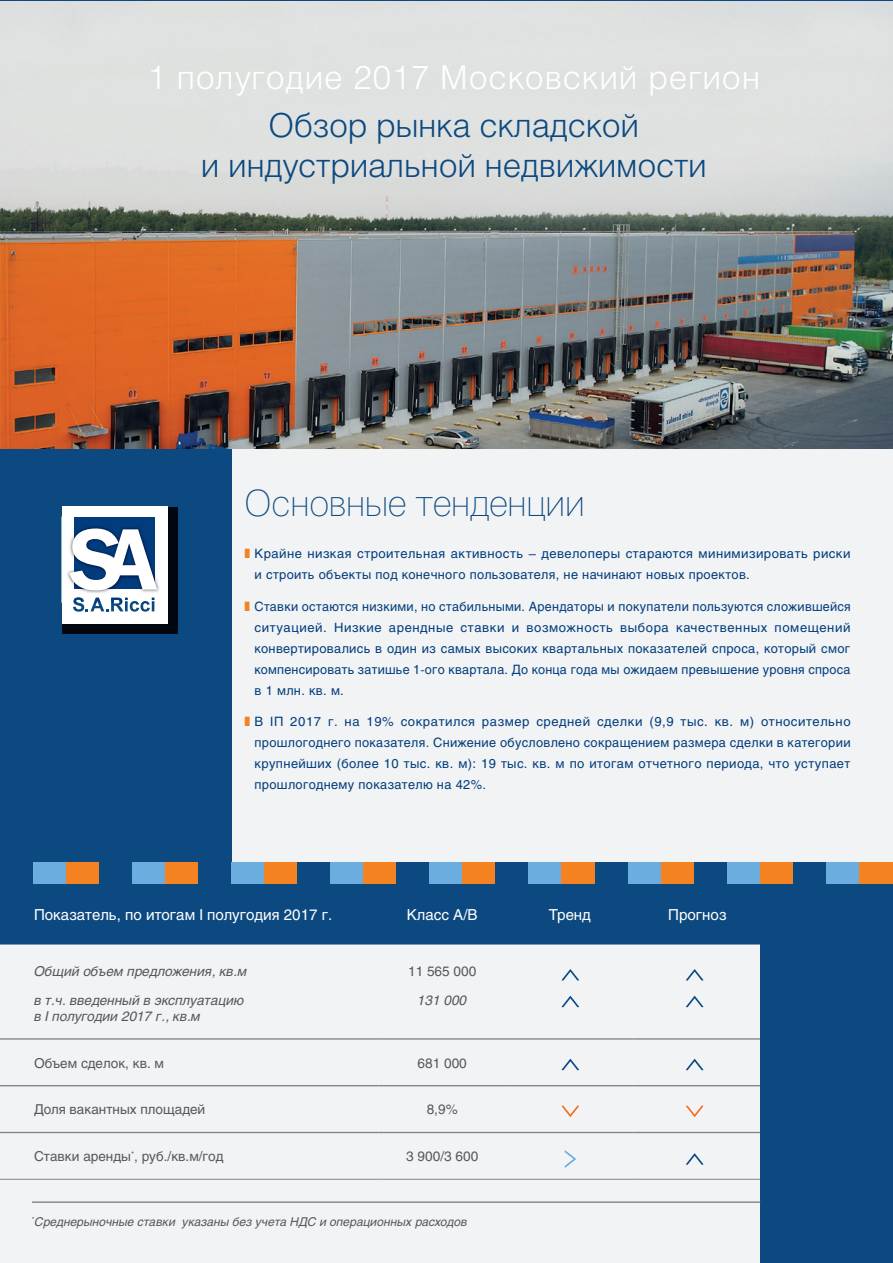
<style>
.page{position:relative;width:893px;height:1263px;background:#fff}
.page>*{position:absolute;margin:0;border:0;box-sizing:border-box;transform-origin:0 0}
.t1{font:36px "Helios Thin C";color:#0b4980}
.t2{font:33px/39.6px "Helios Light C";letter-spacing:-.01em;color:#0b4980;text-align:center}
.t3{font:33px "Helios Light C";letter-spacing:.025em;color:#fff}
.t4{font:15px "Helios C";color:#fff}
.t5{font:13.5px "Helios C";color:#57585a}
.t6{font:italic 13.5px/29px "Helios C";color:#57585a}
.t7{font:12.75px/21px "Helios C";letter-spacing:.025em;color:#013d7d;text-align:justify}
.t8{font:italic 12px "Helios C";color:#57585a}
</style>
<div class="page">
<div style="left:0;top:449px;width:893px;height:814px;background:#f2f3f4"></div>
<div style="left:0;top:449px;width:232px;height:440px;background:#0b4980"></div>
<img style="left:0;top:1px;width:893px;height:448px">
<div style="left:0;top:884px;width:760px;height:60px;background:#0b4980"></div>
<hr style="left:0;top:1038px;width:378px;height:1px;background:#808285">
<hr style="left:378px;top:1038px;width:128px;height:1px;background:#808285">
<hr style="left:506px;top:1038px;width:128px;height:1px;background:#808285">
<hr style="left:634px;top:1038px;width:127px;height:1px;background:#808285">
<hr style="left:0;top:1085px;width:378px;height:1px;background:#808285">
<hr style="left:378px;top:1085px;width:128px;height:1px;background:#808285">
<hr style="left:506px;top:1085px;width:128px;height:1px;background:#808285">
<hr style="left:634px;top:1085px;width:127px;height:1px;background:#808285">
<hr style="left:0;top:1132px;width:378px;height:1px;background:#808285">
<hr style="left:378px;top:1132px;width:128px;height:1px;background:#808285">
<hr style="left:506px;top:1132px;width:128px;height:1px;background:#808285">
<hr style="left:634px;top:1132px;width:127px;height:1px;background:#808285">
<hr style="left:0;top:1179px;width:378px;height:1px;background:#808285">
<hr style="left:378px;top:1179px;width:128px;height:1px;background:#808285">
<hr style="left:506px;top:1179px;width:128px;height:1px;background:#808285">
<hr style="left:634px;top:1179px;width:127px;height:1px;background:#808285">
<div style="left:760px;top:863px;width:133px;height:400px;background:#0b4980"></div>
<div style="left:63px;top:507px;width:115px;height:127px;background:#231f20;opacity:.75"></div>
<div style="left:62px;top:506px;width:105px;height:117px;background:#fff"></div>
<div style="left:74px;top:517px;width:80px;height:72px;background:#013d7d"></div>
<svg style="left:73px;top:597px;width:81px;height:15px"></svg>
<svg style="left:69px;top:528px;width:88px;height:62px"></svg>
<div style="left:33px;top:862px;width:33px;height:22px;background:#6caddf"></div>
<div style="left:66px;top:862px;width:33px;height:22px;background:#f58220"></div>
<div style="left:132px;top:862px;width:33px;height:22px;background:#6caddf"></div>
<div style="left:165px;top:862px;width:33px;height:22px;background:#f58220"></div>
<div style="left:231px;top:862px;width:33px;height:22px;background:#6caddf"></div>
<div style="left:264px;top:862px;width:34px;height:22px;background:#f58220"></div>
<div style="left:297px;top:862px;width:33px;height:22px;background:#0b4980"></div>
<div style="left:330px;top:862px;width:34px;height:22px;background:#6caddf"></div>
<div style="left:364px;top:862px;width:33px;height:22px;background:#f58220"></div>
<div style="left:396px;top:862px;width:34px;height:22px;background:#0b4980"></div>
<div style="left:430px;top:862px;width:33px;height:22px;background:#6caddf"></div>
<div style="left:463px;top:862px;width:33px;height:22px;background:#f58220"></div>
<div style="left:496px;top:862px;width:33px;height:22px;background:#0b4980"></div>
<div style="left:529px;top:862px;width:33px;height:22px;background:#6caddf"></div>
<div style="left:562px;top:862px;width:33px;height:22px;background:#f58220"></div>
<div style="left:595px;top:862px;width:33px;height:22px;background:#0b4980"></div>
<div style="left:628px;top:862px;width:33px;height:22px;background:#6caddf"></div>
<div style="left:661px;top:862px;width:33px;height:22px;background:#f58220"></div>
<div style="left:694px;top:862px;width:33px;height:22px;background:#0b4980"></div>
<div style="left:727px;top:862px;width:33px;height:22px;background:#6caddf"></div>
<div style="left:760px;top:862px;width:34px;height:22px;background:#f58220"></div>
<div style="left:794px;top:862px;width:33px;height:22px;background:#0b4980"></div>
<div style="left:827px;top:862px;width:33px;height:22px;background:#6caddf"></div>
<div style="left:860px;top:862px;width:33px;height:22px;background:#f58220"></div>
<svg style="left:686px;top:996px;width:17px;height:11px"></svg>
<svg style="left:686px;top:1059px;width:17px;height:11px"></svg>
<svg style="left:686px;top:1153px;width:17px;height:12px"></svg>
<svg style="left:686px;top:969px;width:17px;height:11px"></svg>
<svg style="left:562px;top:996px;width:17px;height:11px"></svg>
<svg style="left:562px;top:1059px;width:17px;height:11px"></svg>
<svg style="left:562px;top:969px;width:17px;height:11px"></svg>
<svg style="left:686px;top:1106px;width:17px;height:11px"></svg>
<svg style="left:562px;top:1106px;width:17px;height:11px"></svg>
<svg style="left:565px;top:1150px;width:11px;height:18px"></svg>
<hr style="left:32px;top:1202px;width:729px;height:1px;background:#57585a">
<h2 class="t3" style="left:148px;top:58px;width:614px">1 полугодие 2017 Московский регион</h2>
<h2 class="t2" style="left:201px;top:105px;width:507px">Обзор рынка складской<br>и индустриальной недвижимости</h2>
<h1 class="t1" style="left:244px;top:483px;width:342px">Основные тенденции</h1>
<p class="t7" style="left:255px;top:543px;width:597px">Крайне низкая строительная активность – девелоперы стараются минимизировать риски и строить объекты под конечного пользователя, не начинают новых проектов.</p>
<p class="t7" style="left:255px;top:595px;width:598px">Ставки остаются низкими, но стабильными. Арендаторы и покупатели пользуются сложившейся ситуацией. Низкие арендные ставки и возможность выбора качественных помещений конвертировались в один из самых высоких квартальных показателей спроса, который смог компенсировать затишье 1-ого квартала. До конца года мы ожидаем превышение уровня спроса в 1 млн. кв. м.</p>
<p class="t7" style="left:255px;top:711px;width:598px">В IП 2017 г. на 19% сократился размер средней сделки (9,9 тыс. кв. м) относительно прошлогоднего показателя. Снижение обусловлено сокращением размера сделки в категории крупнейших (более 10 тыс. кв. м): 19 тыс. кв. м по итогам отчетного периода, что уступает прошлогоднему показателю на 42%.</p>
<p class="t4" style="left:34px;top:906px;width:300px">Показатель, по итогам I полугодия 2017 г.</p>
<p class="t4" style="left:407px;top:906px;width:73px">Класс А/B</p>
<p class="t4" style="left:549px;top:906px;width:44px">Тренд</p>
<p class="t4" style="left:668px;top:906px;width:60px">Прогноз</p>
<p class="t6" style="left:34px;top:957px;width:214px">Общий объем предложения, кв.м в т.ч. введенный в эксплуатацию</p>
<p class="t6" style="left:34px;top:1002px;width:168px">в I полугодии 2017 г., кв.м</p>
<p class="t5" style="left:408px;top:963px;width:70px">11 565 000</p>
<p class="t6" style="left:418px;top:986px;width:51px">131 000</p>
<p class="t5" style="left:34px;top:1055px;width:132px">Объем сделок, кв. м</p>
<p class="t5" style="left:418px;top:1055px;width:51px">681 000</p>
<p class="t5" style="left:34px;top:1101px;width:173px">Доля вакантных площадей</p>
<p class="t5" style="left:427px;top:1101px;width:33px">8,9%</p>
<p class="t5" style="left:34px;top:1148px;width:191px">Ставки аренды<sup>*</sup>, руб./кв.м/год</p>
<p class="t5" style="left:406px;top:1148px;width:74px">3 900/3 600</p>
<p class="t8" style="left:32px;top:1214px;width:437px"><sup>*</sup>Среднерыночные ставки указаны без учета НДС и операционных расходов</p>
</div>
